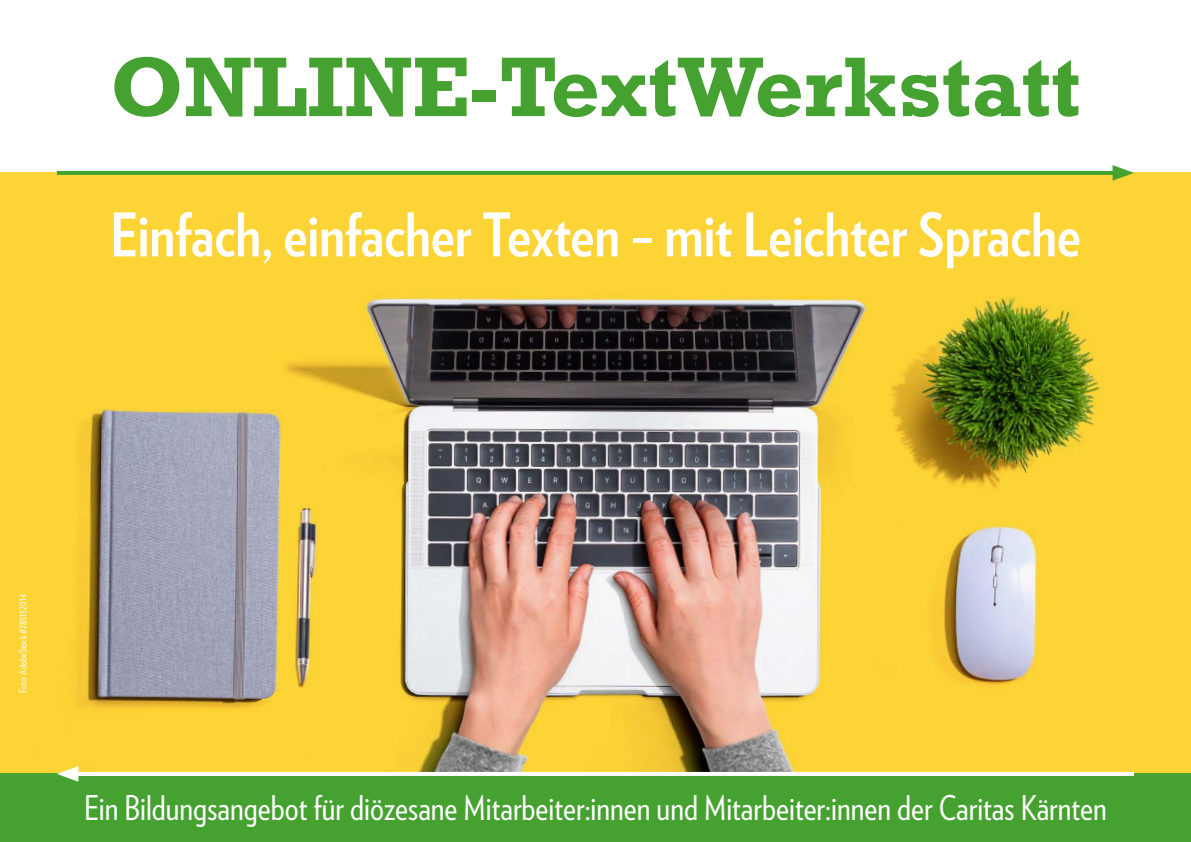
<style>
.page{position:relative;width:1191px;height:842px;background:#fff}
.page>*{position:absolute;margin:0;border:0;box-sizing:border-box;transform-origin:0 0}
.t1{font:700 86px "Rockwell";color:#45a130}
.t2{font:700 60px "Verlag Condensed";letter-spacing:-.005em;color:#fff}
.t3{font:34px "Verlag Condensed";color:#fff}
.t4{font:10px "Verlag Condensed";color:#fff}
</style>
<div class="page">
<img style="left:0;top:173px;width:1191px;height:601px">
<div style="left:0;top:774px;width:1191px;height:68px;background:#45a130"></div>
<svg style="left:78px;top:772px;width:1056px;height:4px"></svg>
<svg style="left:57px;top:766px;width:21px;height:16px"></svg>
<svg style="left:57px;top:171px;width:1055px;height:4px;background:#48a230"></svg>
<svg style="left:1112px;top:165px;width:22px;height:16px"></svg>
<h1 class="t1" style="left:110px;top:35px;width:972px">ONLINE-TextWerkstatt</h1>
<h2 class="t2" style="left:110px;top:190px;width:972px">Einfach, einfacher Texten – mit Leichter Sprache</h2>
<p class="t4" style="left:16px;top:693px;width:100px;rotate:-90deg">Foto: AdobeStock #285152014</p>
<p class="t3" style="left:84px;top:784px;width:1024px">Ein Bildungsangebot für diözesane Mitarbeiter:innen und Mitarbeiter:innen der Caritas Kärnten</p>
</div>
